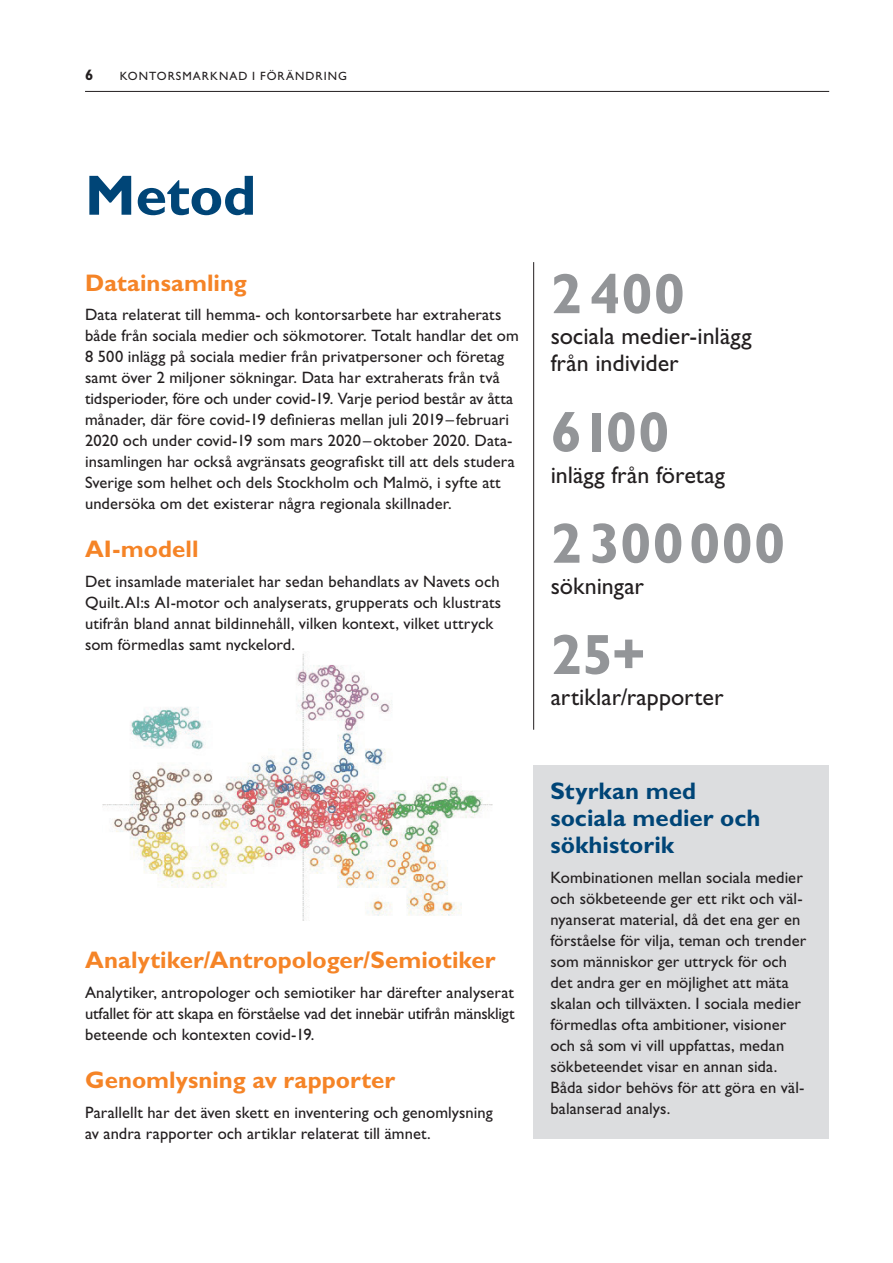
<style>
.page{position:relative;width:893px;height:1263px;background:#fff}
.page>*{position:absolute;margin:0;border:0;box-sizing:border-box;transform-origin:0 0}
.Rubrik_38_pkt{font:700 57px "Gill Sans Std";letter-spacing:.015em;color:#939598}
.Rubrik_38_pkt-2{font:700 57px "Gill Sans Std";letter-spacing:-.005em;color:#004577}
.Rubrik_16_pkt{font:700 24px "Gill Sans Std";color:#f58427}
.Rubrik_16_pkt-2{font:24px/27px "Gill Sans Std";color:#231f20}
.Rubrik_16_pkt-3{font:700 24px/27px "Gill Sans Std";letter-spacing:.005em;color:#004577}
.Brödtext_regular_11{font:16.5px/21px "Gill Sans Std";letter-spacing:.005em;color:#231f20}
.t1{font:700 15px "Gill Sans Std";color:#231f20}
.t2{font:12px "Gill Sans Std";letter-spacing:.085em;color:#231f20}
</style>
<div class="page">
<div style="left:533px;top:766px;width:296px;height:373px;background:#dcdddf"></div>
<img style="left:102px;top:654px;width:391px;height:266px">
<hr style="left:533px;top:262px;width:1px;height:468px;background:#231f20">
<hr style="left:85px;top:91px;width:744px;height:1px;background:#231f20">
<p class="t1" style="left:85px;top:66px;width:10px">6</p>
<p class="t2" style="left:120px;top:69px;width:229px">KONTORSMARKNAD I FÖRÄNDRING</p>
<p class="Rubrik_38_pkt-2" style="left:85px;top:162px;width:173px">Metod</p>
<p class="Rubrik_16_pkt" style="left:85px;top:268px;width:163px">Datainsamling</p>
<p class="Brödtext_regular_11" style="left:85px;top:304px;width:435px">Data relaterat till hemma- och kontorsarbete har extraherats både från sociala medier och sökmotorer. Totalt handlar det om 8 500 inlägg på sociala medier från privatpersoner och företag samt över 2 miljoner sökningar. Data har extraherats från två tidsperioder, före och under covid-19. Varje period består av åtta månader, där före covid-19 definieras mellan juli 2019 –februari 2020 och under covid-19 som mars 2020 –oktober 2020. Data&shy;insamlingen har också avgränsats geografiskt till att dels studera Sverige som helhet och dels Stockholm och Malmö, i syfte att undersöka om det existerar några regionala skillnader.</p>
<p class="Rubrik_16_pkt" style="left:85px;top:535px;width:115px">AI-modell</p>
<p class="Brödtext_regular_11" style="left:85px;top:571px;width:418px">Det insamlade materialet har sedan behandlats av Navets och Quilt.AI:s AI-motor och analyserats, grupperats och klustrats utifrån bland annat bildinnehåll, vilken kontext, vilket uttryck som förmedlas samt nyckelord.</p>
<p class="Rubrik_16_pkt" style="left:85px;top:946px;width:412px">Analytiker/Antropologer/Semiotiker</p>
<p class="Brödtext_regular_11" style="left:85px;top:982px;width:431px;text-align:justify">Analytiker, antropologer och semiotiker har därefter analyserat utfallet för att skapa en förståelse vad det innebär utifrån mänskligt beteende och kontexten covid-19.</p>
<p class="Rubrik_16_pkt" style="left:85px;top:1066px;width:312px">Genomlysning av rapporter</p>
<p class="Brödtext_regular_11" style="left:85px;top:1101px;width:409px">Parallellt har det även skett en inventering och genomlysning av andra rapporter och artiklar relaterat till ämnet.</p>
<p class="Rubrik_38_pkt" style="left:551px;top:260px;width:136px">2400</p>
<p class="Rubrik_16_pkt-2" style="left:551px;top:323px;width:202px">sociala medier-inlägg från individer</p>
<p class="Rubrik_38_pkt" style="left:551px;top:398px;width:120px">6100</p>
<p class="Rubrik_16_pkt-2" style="left:551px;top:461px;width:176px">inlägg från företag</p>
<p class="Rubrik_38_pkt" style="left:551px;top:510px;width:236px">2300000</p>
<p class="Rubrik_16_pkt-2" style="left:551px;top:572px;width:95px">sökningar</p>
<p class="Rubrik_38_pkt" style="left:551px;top:621px;width:96px">25+</p>
<p class="Rubrik_16_pkt-2" style="left:551px;top:684px;width:174px">artiklar/rapporter</p>
<p class="Rubrik_16_pkt-3" style="left:550px;top:777px;width:212px">Styrkan med sociala medier och sökhistorik</p>
<p class="Brödtext_regular_11" style="left:550px;top:867px;width:257px">Kombinationen mellan sociala medier och sökbeteende ger ett rikt och väl&shy;nyanserat material, då det ena ger en förståelse för vilja, teman och trender som människor ger uttryck för och det andra ger en möjlighet att mäta skalan och tillväxten. I sociala medier förmedlas ofta ambitioner, visioner och så som vi vill uppfattas, medan sökbeteendet visar en annan sida.<br>Båda sidor behövs för att göra en väl&shy;balanserad analys.</p>
</div>
